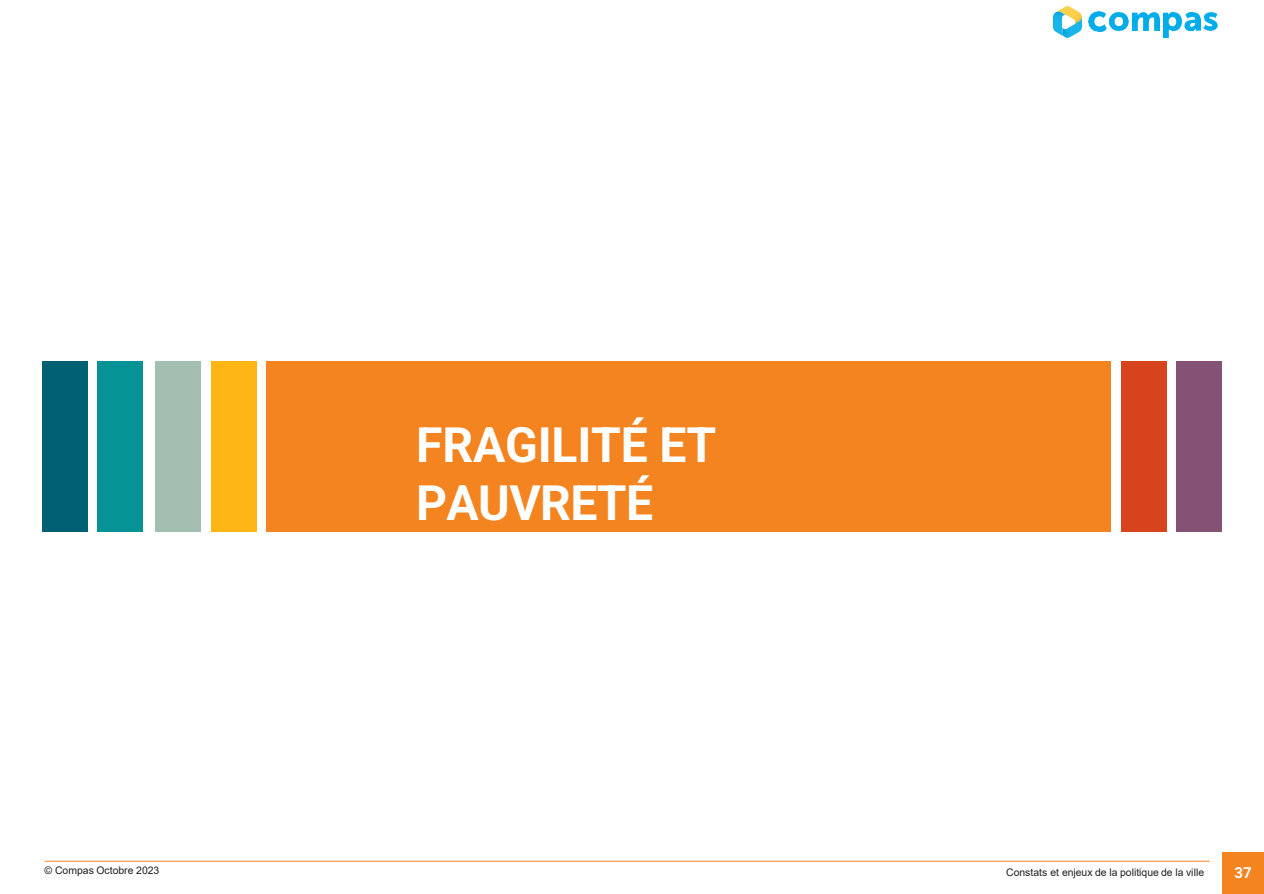
<style>
.page{position:relative;width:1264px;height:894px;background:#fff}
.page>*{position:absolute;margin:0;border:0;box-sizing:border-box;transform-origin:0 0}
.t1{font:700 48px/57.6px "Roboto";letter-spacing:-.005em;color:#fff}
.t2{font:700 15px "Roboto";color:#fff}
.t3{font:10.5px "Arial";letter-spacing:-.005em;color:#231f20}
</style>
<div class="page">
<div style="left:1222px;top:852px;width:41px;height:41px;background:#f48420"></div>
<img style="left:1095px;top:12px;width:33px;height:19px">
<img style="left:1132px;top:12px;width:26px;height:18px">
<img style="left:1163px;top:12px;width:37px;height:25px">
<img style="left:1203px;top:12px;width:14px;height:19px">
<img style="left:1053px;top:6px;width:42px;height:32px">
<div style="left:42px;top:361px;width:46px;height:171px;background:#005f73"></div>
<div style="left:267px;top:361px;width:843px;height:171px;background:#f48420"></div>
<div style="left:212px;top:361px;width:45px;height:171px;background:#fdb614"></div>
<div style="left:155px;top:361px;width:46px;height:171px;background:#a4bfb1"></div>
<div style="left:1176px;top:361px;width:45px;height:171px;background:#835275"></div>
<div style="left:98px;top:361px;width:45px;height:171px;background:#069396"></div>
<div style="left:1120px;top:361px;width:46px;height:171px;background:#d6431d"></div>
<hr style="left:45px;top:860px;width:1164px;height:1px;background:#f48420">
<h2 class="t1" style="left:416px;top:414px;width:301px">FRAGILITÉ ET<br>PAUVRETÉ</h2>
<p class="t3" style="left:45px;top:863px;width:116px">© Compas Octobre 2023</p>
<p class="t3" style="left:1005px;top:864px;width:199px">Constats et enjeux de la politique de la ville</p>
<h2 class="t2" style="left:1234px;top:861px;width:19px">37</h2>
</div>
